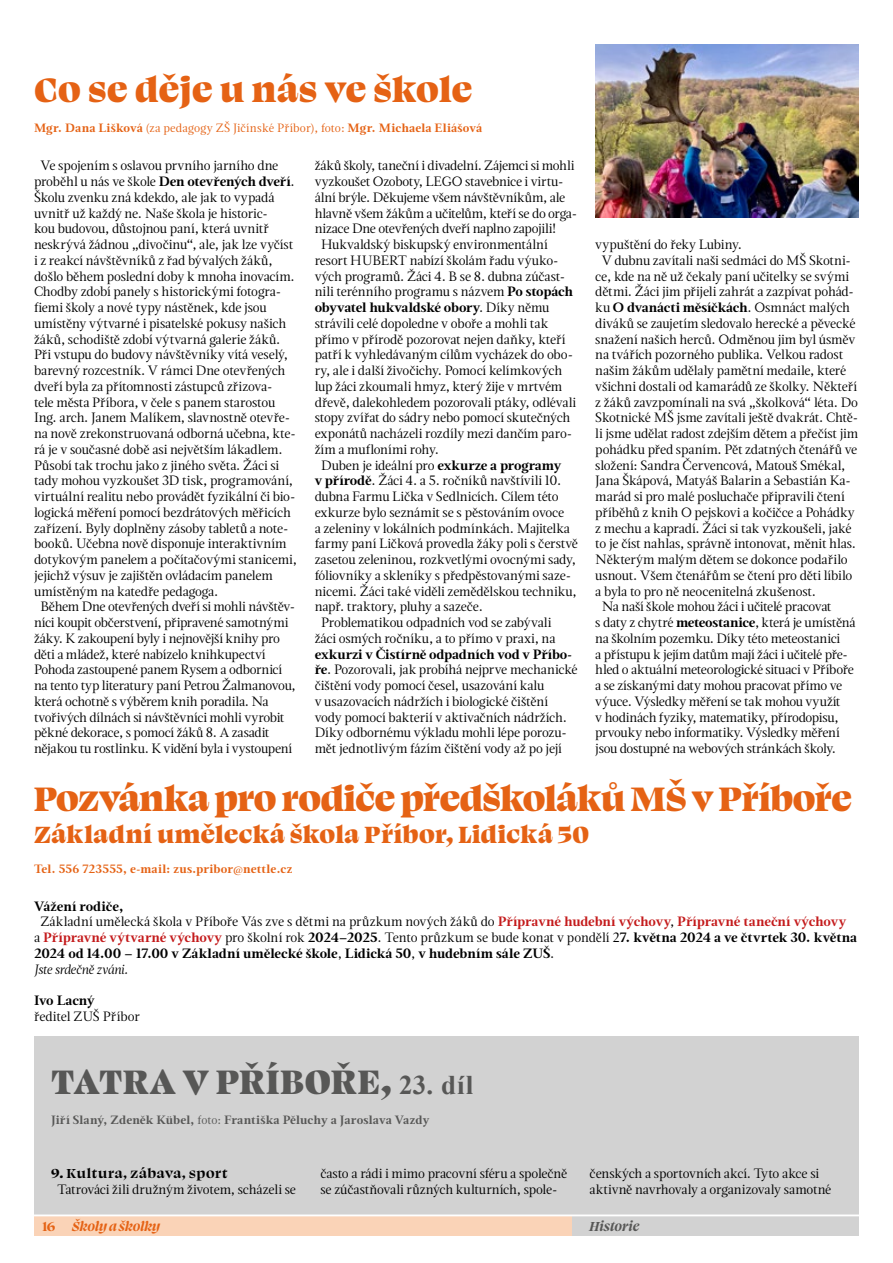
<style>
.page{position:relative;width:893px;height:1263px;background:#fff}
.page>*{position:absolute;margin:0;border:0;box-sizing:border-box;transform-origin:0 0}
.Nadpis_clanku{font:900 39px "Swear Display";letter-spacing:-.01em;color:#e56214}
.Nadpis_clanku-2{font:900 39px "Swear Display";letter-spacing:.015em;color:#575756}
.Nadpis_clanku-3{font:900 39px "Swear Display";letter-spacing:.01em;color:#e56214}
.Podnadpis_clanku{font:900 27px "Swear Display";letter-spacing:.015em;color:#e56214}
.Text_Nadpis{font:700 15px "Swear Display";letter-spacing:.04em;color:#000}
.t1{font:italic 700 15px "Swear Display";color:#e56214}
.TOPIC_vpravo{font:italic 700 15px "Swear Display";color:#575756}
.Text{font:13.5px/15.8px "Magneta";letter-spacing:-.015em;color:#000}
.TXT_no_formating{font:700 13.5px "Magneta";letter-spacing:-.005em;color:#000}
.TXT_no_formating-2{font:italic 13.5px "Magneta";letter-spacing:-.01em;color:#000}
.TXT_no_formating-3{font:13.5px "Magneta";color:#000}
.Autor_clanku{font:700 12px "Magneta";letter-spacing:.015em;color:#e56214}
.Autor_clanku-2{font:700 12px "Magneta";letter-spacing:.01em;color:#575756}
.s1{font-weight:400}
.s2{font-weight:700}
.s3{font-weight:700;color:#c41b1c}
.s4{font-family:"Times New Roman";font-weight:700;font-size:27px}
.s5{font-style:normal}
</style>
<div class="page">
<div style="left:34px;top:1036px;width:825px;height:190px;background:#d2d2d2"></div>
<img style="left:595px;top:44px;width:264px;height:174px">
<div style="left:34px;top:1216px;width:825px;height:20px;background:#fad3b7"></div>
<div style="left:573px;top:1216px;width:286px;height:20px;background:#d2d2d2"></div>
<hr style="left:34px;top:1215px;width:859px;height:1px;background:#fff">
<p class="Nadpis_clanku-3" style="left:34px;top:64px;width:440px">Co se děje u nás ve škole</p>
<p class="Autor_clanku" style="left:34px;top:119px;width:450px">Mgr. Dana Lišková <span class="s1">(za pedagogy ZŠ Jičínské Příbor), foto:</span> Mgr. Michaela Eliášová</p>
<p class="Text" style="left:34px;top:157px;width:264px;text-indent:6px">Ve spojením s oslavou prvního jarního dne proběhl u nás ve škole <span class="s2">Den otevřených dveří</span>.<br>Školu zvenku zná kdekdo, ale jak to vypadá uvnitř už každý ne. Naše škola je historic-<br>kou budovou, důstojnou paní, která uvnitř neskrývá žádnou „divočinu“, ale, jak lze vyčíst i z reakcí návštěvníků z řad bývalých žáků, došlo během poslední doby k mnoha inovacím.<br>Chodby zdobí panely s historickými fotogra&shy;fiemi školy a nové typy nástěnek, kde jsou umístěny výtvarné i pisatelské pokusy našich žáků, schodiště zdobí výtvarná galerie žáků.<br>Při vstupu do budovy návštěvníky vítá veselý, barevný rozcestník. V rámci Dne otevřených dveří byla za přítomnosti zástupců zřizova-<br>tele města Příbora, v čele s panem starostou Ing. arch. Janem Malíkem, slavnostně otevře&shy;na nově zrekonstruovaná odborná učebna, kte&shy;rá je v současné době asi největším lákadlem.<br>Působí tak trochu jako z jiného světa. Žáci si tady mohou vyzkoušet 3D tisk, programování, virtuální realitu nebo provádět fyzikální či bio&shy;logická měření pomocí bezdrátových měřicích zařízení. Byly doplněny zásoby tabletů a note&shy;booků. Učebna nově disponuje interaktivním dotykovým panelem a počítačovými stanicemi, jejichž výsuv je zajištěn ovládacím panelem umístěným na katedře pedagoga.</p>
<p class="Text" style="left:34px;top:598px;width:263px;text-indent:6px">Během Dne otevřených dveří si mohli návštěv&shy;níci koupit občerstvení, připravené samotnými žáky. K zakoupení byly i nejnovější knihy pro děti a mládež, které nabízelo knihkupectví Pohoda zastoupené panem Rysem a odbornicí na tento typ literatury paní Petrou Žalmanovou, která ochotně s výběrem knih poradila. Na tvořivých dílnách si návštěvníci mohli vyrobit pěkné dekorace, s pomocí žáků 8. A zasadit nějakou tu rostlinku. K vidění byla i vystoupení</p>
<p class="Text" style="left:315px;top:157px;width:264px">žáků školy, taneční i divadelní. Zájemci si mohli vyzkoušet Ozoboty, LEGO stavebnice i virtu&shy;ální brýle. Děkujeme všem návštěvníkům, ale hlavně všem žákům a učitelům, kteří se do orga&shy;nizace Dne otevřených dveří naplno zapojili!</p>
<p class="Text" style="left:315px;top:236px;width:263px;text-indent:6px">Hukvaldský biskupský environmentální resort HUBERT nabízí školám řadu výuko&shy;vých programů. Žáci 4. B se 8. dubna zúčast&shy;nili terénního programu s názvem <span class="s2">Po stopách obyvatel hukvaldské obory</span>. Díky němu strávili celé dopoledne v oboře a mohli tak přímo v přírodě pozorovat nejen daňky, kteří patří k vyhledávaným cílům vycházek do obo&shy;ry, ale i další živočichy. Pomocí kelímkových lup žáci zkoumali hmyz, který žije v mrtvém dřevě, dalekohledem pozorovali ptáky, odlévali stopy zvířat do sádry nebo pomocí skutečných exponátů nacházeli rozdíly mezi dančím paro&shy;žím a mufloními rohy.</p>
<p class="Text" style="left:315px;top:457px;width:265px;text-indent:6px">Duben je ideální pro <span class="s2">exkurze a programy<br>v přírodě</span>. Žáci 4. a 5. ročníků navštívili 10. dubna Farmu Lička v Sedlnicích. Cílem této exkurze bylo seznámit se s pěstováním ovoce<br>a zeleniny v lokálních podmínkách. Majitelka farmy paní Ličková provedla žáky poli s čerstvě zasetou zeleninou, rozkvetlými ovocnými sady, fóliovníky a skleníky s předpěstovanými saze&shy;nicemi. Žáci také viděli zemědělskou techniku, např. traktory, pluhy a sazeče.</p>
<p class="Text" style="left:315px;top:614px;width:265px;text-indent:6px">Problematikou odpadních vod se zabývali<br>žáci osmých ročníku, a to přímo v praxi, na <span class="s2">exkurzi v Čistírně odpadních vod v Příbo&shy;ře</span>. Pozorovali, jak probíhá nejprve mechanické čištění vody pomocí česel, usazování kalu<br>v usazovacích nádržích i biologické čištění vody pomocí bakterií v aktivačních nádržích.<br>Díky odbornému výkladu mohli lépe porozu&shy;mět jednotlivým fázím čištění vody až po její</p>
<p class="Text" style="left:595px;top:236px;width:148px">vypuštění do řeky Lubiny.</p>
<p class="Text" style="left:595px;top:252px;width:265px;text-indent:6px">V dubnu zavítali naši sedmáci do MŠ Skotni&shy;ce, kde na ně už čekaly paní učitelky se svými dětmi. Žáci jim přijeli zahrát a zazpívat pohád&shy;ku <span class="s2">O dvanácti měsíčkách</span>. Osmnáct malých diváků se zaujetím sledovalo herecké a pěvecké snažení našich herců. Odměnou jim byl úsměv na tvářích pozorného publika. Velkou radost našim žákům udělaly pamětní medaile, které všichni dostali od kamarádů ze školky. Někteří z žáků zavzpomínali na svá „školková“ léta. Do Skotnické MŠ jsme zavítali ještě dvakrát. Chtě&shy;li jsme udělat radost zdejším dětem a přečíst jim pohádku před spaním. Pět zdatných čtenářů ve složení: Sandra Červencová, Matouš Smékal, Jana Škápová, Matyáš Balarin a Sebastián Ka&shy;marád si pro malé posluchače připravili čtení příběhů z knih O pejskovi a kočičce a Pohádky z mechu a kapradí. Žáci si tak vyzkoušeli, jaké to je číst nahlas, správně intonovat, měnit hlas.<br>Některým malým dětem se dokonce podařilo usnout. Všem čtenářům se čtení pro děti líbilo a byla to pro ně neocenitelná zkušenost.</p>
<p class="Text" style="left:595px;top:598px;width:262px;text-indent:6px">Na naší škole mohou žáci i učitelé pracovat<br>s daty z chytré <span class="s2">meteostanice</span>, která je umístěná na školním pozemku. Díky této meteostanici<br>a přístupu k jejím datům mají žáci i učitelé pře&shy;hled o aktuální meteorologické situaci v Příboře a se získanými daty mohou pracovat přímo ve výuce. Výsledky měření se tak mohou využít<br>v hodinách fyziky, matematiky, přírodopisu, prvouky nebo informatiky. Výsledky měření jsou dostupné na webových stránkách školy.</p>
<p class="Nadpis_clanku" style="left:34px;top:772px;width:819px">Pozvánka pro rodiče předškoláků MŠ vPříboře</p>
<p class="Podnadpis_clanku" style="left:34px;top:816px;width:557px">Základní umělecká škola Příbor, Lidická 50</p>
<p class="Autor_clanku" style="left:34px;top:860px;width:260px">Tel. 556 723555, e-mail: zus.pribor@nettle.cz</p>
<p class="TXT_no_formating" style="left:34px;top:896px;width:91px">Vážení rodiče,</p>
<p class="Text" style="left:34px;top:913px;width:825px;text-indent:6px">Základní umělecká škola v Příboře Vás zve s dětmi na průzkum nových žáků do <span class="s3">Přípravné hudební výchovy</span>, <span class="s3">Přípravné taneční výchovy<br></span>a <span class="s3">Přípravné výtvarné výchovy</span> pro školní rok <span class="s2">2024–2025</span>. Tento průzkum se bude konat v pondělí 2<span class="s2">7. května 2024 a ve čtvrtek 30. května<br>2024 od 14.00 – 17.00 v Základní umělecké škole</span>, <span class="s2">Lidická 50</span>, <span class="s2">v hudebním sále ZUŠ</span>.</p>
<p class="TXT_no_formating-2" style="left:34px;top:960px;width:96px">Jste srdečně zváni.</p>
<p class="TXT_no_formating" style="left:34px;top:991px;width:62px">Ivo Lacný</p>
<p class="TXT_no_formating-3" style="left:34px;top:1007px;width:107px">ředitel ZUŠ Příbor</p>
<p class="Nadpis_clanku-2" style="left:51px;top:1055px;width:424px">TATRA V PŘÍBOŘE, <span class="s4">23. díl</span></p>
<p class="Autor_clanku-2" style="left:51px;top:1111px;width:380px">Jiří Slaný, Zdeněk Kübel, <span class="s1">foto:</span> Františka Pěluchy a Jaroslava Vazdy</p>
<p class="Text_Nadpis" style="left:51px;top:1164px;width:178px">9. Kultura, zábava, sport</p>
<p class="Text" style="left:57px;top:1181px;width:240px">Tatrováci žili družným životem, scházeli se</p>
<p class="Text" style="left:320px;top:1165px;width:249px">často a rádi i mimo pracovní sféru a společně se zúčastňovali různých kulturních, spole-</p>
<p class="Text" style="left:590px;top:1165px;width:243px">čenských a sportovních akcí. Tyto akce si aktivně navrhovaly a organizovaly samotné</p>
<p class="t1" style="left:43px;top:1217px;width:119px"><span class="s5">16</span> Školy a školky</p>
<p class="TOPIC_vpravo" style="left:590px;top:1217px;width:51px">Historie</p>
</div>
